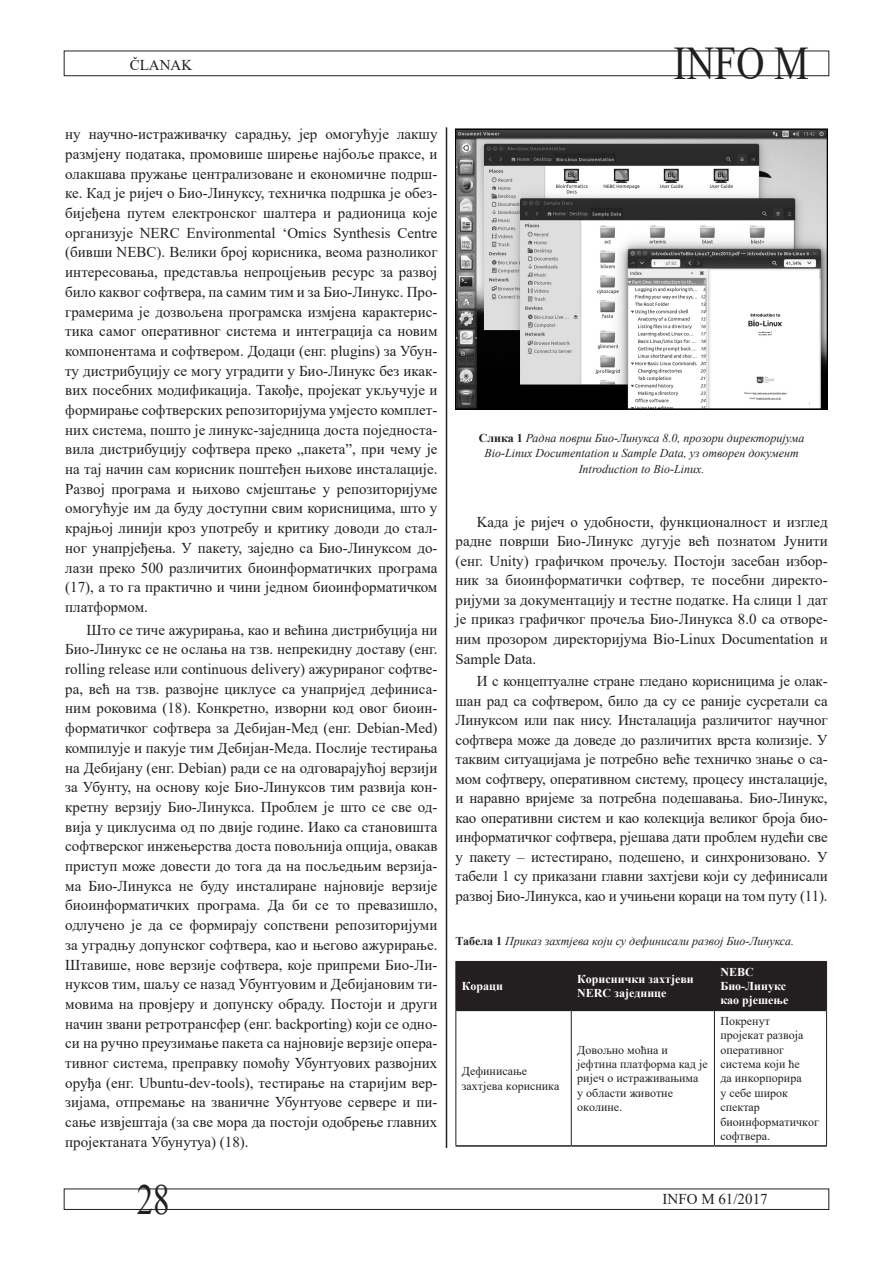
<style>
.page{position:relative;width:893px;height:1263px;background:#fff}
.page>*{position:absolute;margin:0;border:0;box-sizing:border-box;transform-origin:0 0}
.t1{font:46.8px "Times New Roman";color:#231f20;scale:.83 1}
.t2{font:42.9px "Times New Roman";color:#231f20;scale:.77 1}
.t3{font:15px/19.6px "Times New Roman";color:#231f20;text-align:justify}
.t4{font:12px/14.4px "Times New Roman";color:#231f20}
.t5{font:italic 12px/15.9px "Times New Roman";color:#231f20;text-align:center}
.t6{font:700 12px/14.4px "Times New Roman";color:#fff}
.s1{font-weight:700;font-style:normal}
</style>
<div class="page">
<div style="left:64px;top:1188px;width:765px;height:22px;border:1px solid #231f20"></div>
<div style="left:64px;top:51px;width:765px;height:25px;border:1px solid #231f20"></div>
<img style="left:455px;top:129px;width:373px;height:281px">
<div style="left:456px;top:962px;width:370px;height:48px;background:#231f20"></div>
<hr style="left:456px;top:1010px;width:115px;height:1px;background:#231f20">
<hr style="left:572px;top:1010px;width:142px;height:1px;background:#231f20">
<hr style="left:715px;top:1010px;width:111px;height:1px;background:#231f20">
<hr style="left:455px;top:1145px;width:116px;height:2px;background:#231f20">
<hr style="left:571px;top:1145px;width:143px;height:2px;background:#231f20">
<hr style="left:714px;top:1145px;width:113px;height:2px;background:#231f20">
<hr style="left:455px;top:961px;width:116px;height:1px;background:#231f20">
<hr style="left:455px;top:962px;width:1px;height:48px;background:#231f20">
<hr style="left:571px;top:961px;width:143px;height:1px;background:#231f20">
<hr style="left:571px;top:962px;width:1px;height:48px;background:#231f20">
<hr style="left:714px;top:961px;width:113px;height:1px;background:#231f20">
<hr style="left:714px;top:962px;width:1px;height:48px;background:#231f20">
<hr style="left:826px;top:962px;width:1px;height:48px;background:#231f20">
<hr style="left:455px;top:1010px;width:1px;height:135px;background:#231f20">
<hr style="left:571px;top:1010px;width:1px;height:135px;background:#231f20">
<hr style="left:714px;top:1010px;width:1px;height:135px;background:#231f20">
<hr style="left:826px;top:1010px;width:1px;height:135px;background:#231f20">
<hr style="left:446px;top:127px;width:1px;height:1021px;background:#231f20">
<p class="t3" style="left:130px;top:54px;width:64px">ČLANAK</p>
<h1 class="t1" style="left:673px;top:30px;width:165px">INFO M</h1>
<p class="t3" style="left:65px;top:124px;width:374px">ну научно-истраживачку сарадњу, јер омогућује лакшу размјену података, промовише ширење најбоље праксе, и олакшава пружање централизоване и економичне подрш&shy;ке. Кад је ријеч о Био-Линуксу, техничка подршка је обез&shy;бијеђена путем електронског шалтера и радионица које организује NERC Environmental ‘Omics Synthesis Centre (бивши NEBC). Велики број корисника, веома разноликог интересовања, представља непроцјењив ресурс за развој било каквог софтвера, па самим тим и за Био-Линукс. Про&shy;грамерима је дозвољена програмска измјена карактерис&shy;тика самог оперативног система и интеграција са новим компонентама и софтвером. Додаци (енг. plugins) за Убун&shy;ту дистрибуцију се могу уградити у Био-Линукс без икак&shy;вих посебних модификација. Такође, пројекат укључује и формирање софтверских репозиторијума умјесто комплет&shy;них система, пошто је линукс-заједница доста поједноста&shy;вила дистрибуцију софтвера преко „пакета”, при чему је на тај начин сам корисник поштеђен њихове инсталације.<br>Развој програма и њихово смјештање у репозиторијуме омогућује им да буду доступни свим корисницима, што у крајњој линији кроз употребу и критику доводи до стал&shy;ног унапрјеђења. У пакету, заједно са Био-Линуксом до&shy;лази преко 500 различитих биоинформатичких програма (17), а то га практично и чини једном биоинформатичком платформом.</p>
<p class="t3" style="left:65px;top:619px;width:374px;text-indent:21px">Што се тиче ажурирања, као и већина дистрибуција ни Био-Линукс се не ослања на тзв. непрекидну доставу (енг. rolling release или continuous delivery) ажурираног софтве&shy;ра, већ на тзв. развојне циклусе са унапријед дефиниса&shy;ним роковима (18). Конкретно, изворни код oвог биоин&shy;форматичког софтвера за Дебијан-Мед (енг. Debian-Med) компилује и пакује тим Дебијан-Меда. Послије тестирања на Дебијану (енг. Debian) ради се на одговарајућој верзији за Убунту, на основу које Био-Линуксов тим развија кон&shy;кретну верзију Био-Линукса. Проблем је што се све од&shy;вија у циклусима од по двије године. Иако са становишта софтверског инжењерства доста повољнија опција, овакав приступ може довести до тога да на посљедњим верзија&shy;ма Био-Линукса не буду инсталиране најновије верзије биоинформатичких програма. Да би се то превазишло, одлучено је да се формирају сопствени репозиторијуми за уградњу допунског софтвера, као и његово ажурирање.<br>Штавише, нове верзије софтвера, које припреми Био-Ли&shy;нуксов тим, шаљу се назад Убунтуовим и Дебијановим ти&shy;мовима на провјеру и допунску обраду. Постоји и други начин звани ретротрансфер (енг. backporting) који се одно&shy;си на ручно преузимање пакета са најновије верзије опера&shy;тивног система, преправку помоћу Убунтуових развојних оруђа (енг. Ubuntu-dev-tools), тестирање на старијим вер&shy;зијама, отпремање на званичне Убунтуове сервере и пи&shy;сање извјештаја (за све мора да постоји одобрење главних пројектаната Убунутуа) (18).</p>
<h2 class="t2" style="left:137px;top:1169px;width:44px">28</h2>
<p class="t5" style="left:479px;top:429px;width:327px"><span class="s1">Слика 1</span> Радна површ Био-Линукса 8.0, прозори директоријума<br>Bio-Linux Documentation и Sample Data, уз отворен документ<br>Introduction to Bio-Linux.</p>
<p class="t3" style="left:455px;top:512px;width:374px;text-indent:21px">Kaдa је ријеч о удобности, функционалност и изглед радне површи Био-Линукс дугује већ познатом Јунити (енг. Unity) графичком прочељу. Постоји засебан избор&shy;ник за биоинформатички софтвер, те посебни директо&shy;ријуми за документацију и тестне податке. На слици 1 дат је приказ графичког прочеља Био-Линукса 8.0 са отворе&shy;ним прозорoм директоријума Bio-Linux Documentation и Sample Data.</p>
<p class="t3" style="left:455px;top:671px;width:374px;text-indent:21px">И с концептуалне стране гледано корисницима је олак&shy;шан рад са софтвером, било да су се раније сусретали са Линуксом или пак нису. Инсталација различитог научног софтвера може да доведе до различитих врста колизије. У таквим ситуацијама је потребно веће техничко знање о са&shy;мом софтверу, оперативном систему, процесу инсталације, и наравно вријеме за потребна подешавања. Био-Линукс, као оперативни систем и као колекција великог броја био&shy;информатичког софтвера, рјешава дати проблем нудећи све у пакету – истестирано, подешено, и синхронизовано. У табели 1 су приказани главни захтјеви који су дефинисали развој Био-Линукса, као и учињени кораци на том путу (11).</p>
<p class="t5" style="left:455px;top:933px;width:340px"><span class="s1">Табела 1</span> Приказ захтјева који су дефинисали развој Био-Линукса.</p>
<p class="t6" style="left:462px;top:978px;width:43px">Кораци</p>
<p class="t6" style="left:577px;top:971px;width:118px">Кориснички захтјеви<br>NERC</p>
<p class="t6" style="left:720px;top:964px;width:70px">NEBC<br>Био-Линукс као рјешење</p>
<p class="t6" style="left:614px;top:985px;width:54px">заједнице</p>
<p class="t4" style="left:462px;top:1063px;width:99px">Дефинисање захтјева корисника</p>
<p class="t4" style="left:577px;top:1042px;width:132px">Довољно моћна и јефтина платформа кад је ријеч о истраживањима<br>у области животне околине.</p>
<p class="t4" style="left:720px;top:1013px;width:100px">Покренут<br>пројекат развоја оперативног система који ће<br>да инкорпорира<br>у себе широк спектар биоинформатичког софтвера.</p>
<p class="t3" style="left:663px;top:1189px;width:107px">INFO M 61/2017</p>
</div>
